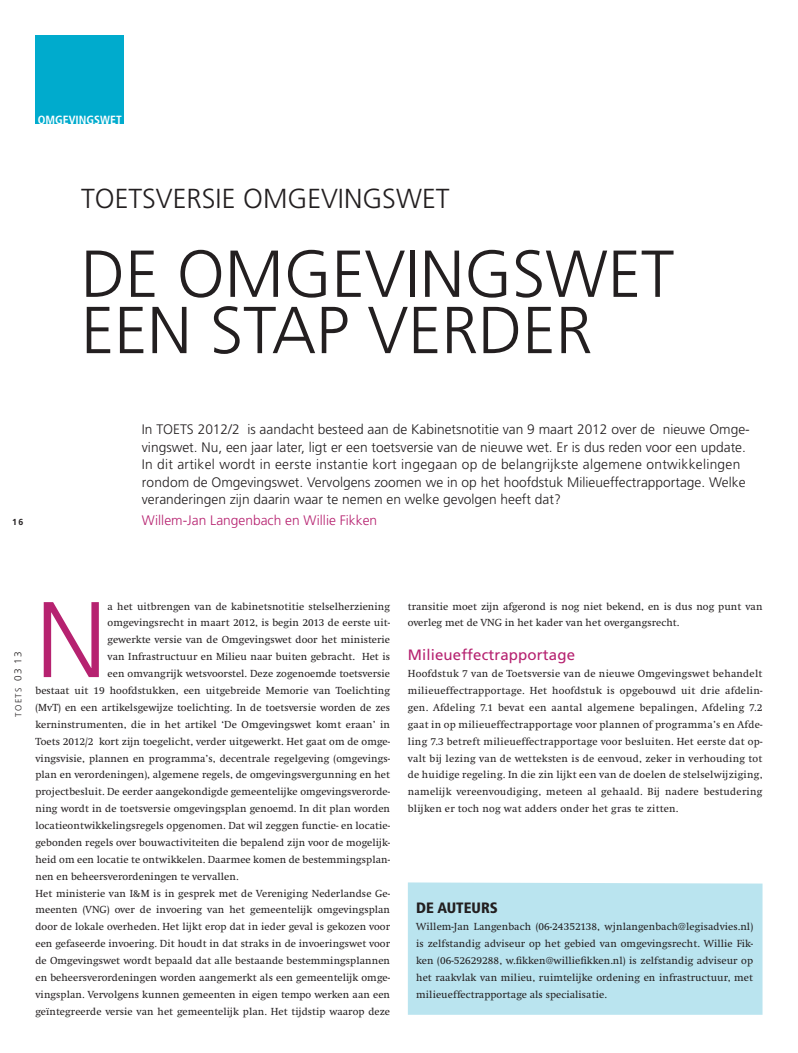
<style>
.page{position:relative;width:798px;height:1053px;background:#fff}
.page>*{position:absolute;margin:0;border:0;box-sizing:border-box;transform-origin:0 0}
._06_broodtekst_initi{font:300 107.38px "Frutiger";color:#b62270}
._02_Kop{font:300 66.25px/56.2px "Frutiger";color:#231f20}
._01_chapeau{font:300 27.5px "Frutiger";color:#231f20}
._05_tussenkop{font:15px "Frutiger";letter-spacing:.01em;color:#b62270}
._12_kaderkop{font:900 condensed 15px "Frutiger";color:#231f20}
._03_intro{font:300 13.75px/17.5px "Frutiger";color:#231f20}
._04_auteur{font:300 13.75px "Frutiger";color:#b62270}
._00_rubriek{font:700 condensed 11.88px "Frutiger";color:#fff}
._06_broodtekst{font:10.62px/16.9px "Swift";letter-spacing:.005em;color:#231f20;text-align:justify}
._06_broodtekst_initi-2{font:10.62px "Swift";letter-spacing:.005em;color:#231f20}
.t1{font:300 8.75px "Frutiger";letter-spacing:.14em;color:#231f20}
.t2{font:700 8.75px "Frutiger";color:#231f20}
.s1{font-size:10px}
</style>
<div class="page">
<div style="left:35px;top:35px;width:89px;height:89px;background:#00abcd"></div>
<div style="left:408px;top:882px;width:354px;height:132px;background:#bae4ef"></div>
<p class="_00_rubriek" style="left:38px;top:113px;width:85px">OMGEVINGSWET</p>
<p class="_01_chapeau" style="left:81px;top:183px;width:30px">Toets</p>
<p class="_01_chapeau" style="left:156px;top:183px;width:280px">versie Omgevingswet</p>
<p class="_02_Kop" style="left:81px;top:247px;width:548px">De Omgevingswet een stapverder</p>
<p class="t2" style="left:12px;top:517px;width:12px">16</p>
<p class="_03_intro" style="left:142px;top:421px;width:609px">In TOETS 2012/2 is aandacht besteed aan de Kabinetsnotitie van 9 maart 2012 over de nieuwe Omge&shy;vingswet. N u, een jaar later, ligt er een toetsversie van de nieuwe wet. Er is dus reden voor een update.<br>In dit artikel wordt in eerste instantie kort ingegaan op de belangrijkste algemene ontwikkelingen rondom de Omgevingswet. Vervolgens zoomen we in op het hoofdstuk M ilieueffectrapportage. Welke veranderingen zijn daarin waar te nemen en welke gevolgen heeft dat?</p>
<p class="_04_auteur" style="left:142px;top:512px;width:237px">Willem-Jan Langenbach en Willie Fikken</p>
<p class="t1" style="left:13px;top:716px;width:67px;rotate:-90deg">TOETS <span class="s1">03 13</span></p>
<p class="_06_broodtekst_initi" style="left:35px;top:579px;width:57px">N</p>
<p class="_06_broodtekst_initi-2" style="left:108px;top:600px;width:284px">a het uitbrengen van de kabinetsnotitie stelselherziening</p>
<p class="_06_broodtekst_initi-2" style="left:108px;top:617px;width:284px">omgevingsrecht in maart 2012, is begin 2013 de eerste uit-</p>
<p class="_06_broodtekst_initi-2" style="left:108px;top:634px;width:284px">gewerkte versie van de Omgevingswet door het ministerie</p>
<p class="_06_broodtekst_initi-2" style="left:108px;top:651px;width:284px">van Infrastructuur en Milieu naar buiten gebracht. Het is</p>
<p class="_06_broodtekst_initi-2" style="left:108px;top:668px;width:284px">een omvangrijk wetsvoorstel. Deze zogenoemde toetsversie</p>
<p class="_06_broodtekst_initi-2" style="left:35px;top:684px;width:356px">bestaat uit 19 hoofdstukken, een uitgebreide Memorie van Toelichting</p>
<p class="_06_broodtekst_initi-2" style="left:35px;top:701px;width:356px">(MvT) en een artikelsgewijze toelichting. In de toetsversie worden de zes</p>
<p class="_06_broodtekst_initi-2" style="left:35px;top:718px;width:356px">kerninstrumenten, die in het artikel ‘De Omgevingswet komt eraan’ in</p>
<p class="_06_broodtekst_initi-2" style="left:35px;top:735px;width:356px">Toets 2012/2 kort zijn toegelicht, verder uitgewerkt. Het gaat om de omge-</p>
<p class="_06_broodtekst_initi-2" style="left:35px;top:752px;width:356px">vingsvisie, plannen en programma’s, decentrale regelgeving (omgevings-</p>
<p class="_06_broodtekst_initi-2" style="left:35px;top:769px;width:356px">plan en verordeningen), algemene regels, de omgevingsvergunning en het</p>
<p class="_06_broodtekst_initi-2" style="left:35px;top:786px;width:356px">projectbesluit. De eerder aangekondigde gemeentelijke omgevingsverorde-</p>
<p class="_06_broodtekst_initi-2" style="left:35px;top:803px;width:356px">ning wordt in de toetsversie omgevingsplan genoemd. In dit plan worden</p>
<p class="_06_broodtekst_initi-2" style="left:35px;top:819px;width:356px">locatieontwikkelingsregels opgenomen. Dat wil zeggen functie- en locatie-</p>
<p class="_06_broodtekst_initi-2" style="left:35px;top:836px;width:356px">gebonden regels over bouwactiviteiten die bepalend zijn voor de mogelijk-</p>
<p class="_06_broodtekst_initi-2" style="left:35px;top:853px;width:356px">heid om een locatie te ontwikkelen. Daarmee komen de bestemmingsplan-</p>
<p class="_06_broodtekst_initi-2" style="left:35px;top:870px;width:204px">nen en beheersverordeningen te vervallen.</p>
<p class="_06_broodtekst" style="left:35px;top:884px;width:356px">Het ministerie van I&amp;M is in gesprek met de Vereniging Nederlandse Ge&shy;meenten (VNG) over de invoering van het gemeentelijk omgevingsplan door de lokale overheden. Het lijkt erop dat in ieder geval is gekozen voor een gefaseerde invoering. Dit houdt in dat straks in de invoeringswet voor de Omgevingswet wordt bepaald dat alle bestaande bestemmingsplannen en beheersverordeningen worden aangemerkt als een gemeentelijk omge&shy;vingsplan. Vervolgens kunnen gemeenten in eigen tempo werken aan een geïntegreerde versie van het gemeentelijk plan. Het tijdstip waarop deze</p>
<p class="_06_broodtekst" style="left:407px;top:597px;width:356px">transitie moet zijn afgerond is nog niet bekend, en is dus nog punt van overleg met de VNG in het kader van het overgangsrecht.</p>
<p class="_05_tussenkop" style="left:407px;top:646px;width:169px">Milieueffectrapportage</p>
<p class="_06_broodtekst" style="left:407px;top:665px;width:356px">Hoofdstuk 7 van de Toetsversie van de nieuwe Omgevingswet behandelt milieueffectrapportage. Het hoofdstuk is opgebouwd uit drie afdelin&shy;gen. Afdeling 7.1 bevat een aantal algemene bepalingen, Afdeling 7.2 gaat in op milieueffectrapportage voor plannen of programma’s en Afde&shy;ling 7.3 betreft milieueffectrapportage voor besluiten. Het eerste dat op&shy;valt bij lezing van de wetteksten is de eenvoud, zeker in verhouding tot de huidige regeling. In die zin lijkt een van de doelen de stelselwijziging, namelijk vereenvoudiging, meteen al gehaald. Bij nadere bestudering blijken er toch nog wat adders onder het gras te zitten.</p>
<p class="_12_kaderkop" style="left:416px;top:899px;width:83px">DE AUTEUrs</p>
<p class="_06_broodtekst" style="left:416px;top:918px;width:338px">Willem-Jan Langenbach (06-24352138, wjnlangenbach@legisadvies.nl) is zelfstandig adviseur op het gebied van omgevingsrecht. Willie Fik&shy;ken (06-52629288, w.fikken@williefikken.nl) is zelfstandig adviseur op het raakvlak van milieu, ruimtelijke ordening en infrastructuur, met milieueffectrapportage als specialisatie.</p>
</div>
